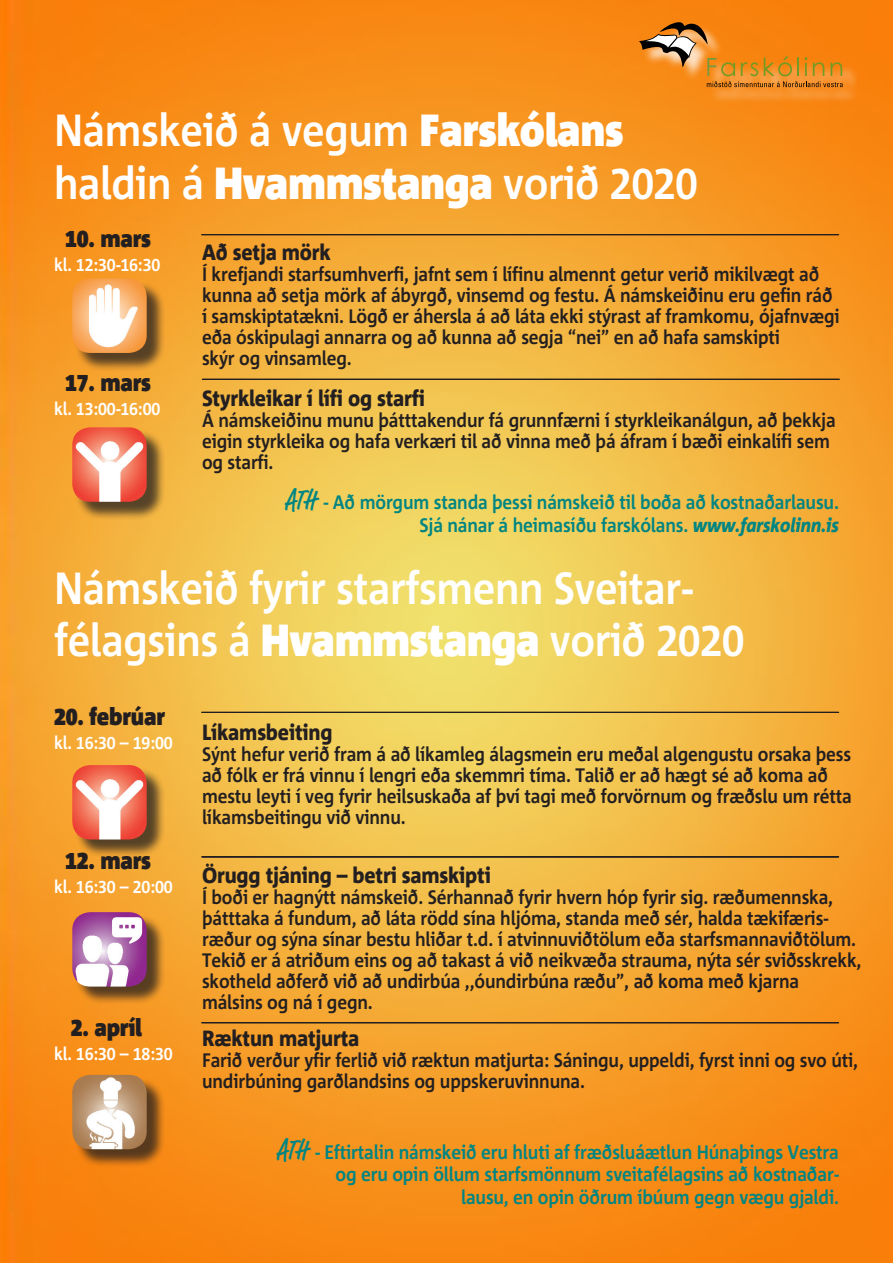
<style>
.page{position:relative;width:893px;height:1263px;background:#fff}
.page>*{position:absolute;margin:0;border:0;box-sizing:border-box;transform-origin:0 0}
.t1{font:700 45px/52.5px "Corpid IS";letter-spacing:-.01em;color:#fff;scale:.9 1}
.t2{font:900 24px "Corpid IS";letter-spacing:-.01em;color:#231f20;scale:.9 1}
.t3{font:800 22.05px "Corpid IS";letter-spacing:-.01em;color:#231f20;scale:.9 1}
.t4{font:700 19.5px/21px "Corpid IS";letter-spacing:-.01em;color:#231f20;scale:.9 1}
.t5{font:700 19.5px "Corpid IS";letter-spacing:-.01em;color:#008582;scale:.9 1}
.t6{font:700 18px "Corpid IS";letter-spacing:-.01em;color:#fff;scale:.9 1}
.s1{font-weight:900}
.s2{font-family:"Market Pro";font-weight:500;font-stretch:condensed;font-size:30px}
.s3{font-weight:800;font-style:italic}
</style>
<div class="page">
<img style="left:0;top:0;width:893px;height:1263px">
<div style="left:642px;top:24px;width:218px;height:80px;background:#fff;opacity:.75"></div>
<svg style="left:639px;top:21px;width:204px;height:66px;background:#e28624"></svg>
<div style="left:75px;top:281px;width:90px;height:90px;background:#231f20;opacity:.75"></div>
<img style="left:72px;top:279px;width:75px;height:74px">
<div style="left:75px;top:430px;width:90px;height:90px;background:#231f20;opacity:.75"></div>
<img style="left:72px;top:427px;width:75px;height:75px">
<hr style="left:202px;top:234px;width:637px;height:1px;background:#231f20">
<hr style="left:202px;top:379px;width:637px;height:1px;background:#231f20">
<hr style="left:202px;top:712px;width:637px;height:1px;background:#231f20">
<hr style="left:202px;top:856px;width:637px;height:1px;background:#231f20">
<hr style="left:202px;top:1022px;width:637px;height:1px;background:#231f20">
<div style="left:75px;top:1077px;width:90px;height:91px;background:#231f20;opacity:.75"></div>
<img style="left:72px;top:1075px;width:75px;height:74px">
<div style="left:75px;top:767px;width:90px;height:91px;background:#231f20;opacity:.75"></div>
<img style="left:72px;top:765px;width:75px;height:74px">
<div style="left:75px;top:914px;width:90px;height:91px;background:#231f20;opacity:.75"></div>
<img style="left:72px;top:912px;width:75px;height:74px">
<p class="t1" style="left:54px;top:105px;width:634px">Námskeið á vegum <span class="s1">Farskólans</span></p>
<p class="t1" style="left:54px;top:157px;width:717px">haldin á <span class="s1">Hvammstanga</span> vorið 2020</p>
<p class="t2" style="left:65px;top:225px;width:97px">10. mars</p>
<p class="t6" style="left:54px;top:255px;width:120px">kl. 12:30-16:30</p>
<p class="t3" style="left:202px;top:240px;width:145px">Að setja mörk</p>
<p class="t4" style="left:202px;top:264px;width:702px">Í krefjandi starfsumhverfi, jafnt sem í lífinu almennt getur verið mikilvægt að kunna að setja mörk af ábyrgð, vinsemd og festu. Á námskeiðinu eru gefin ráð</p>
<p class="t4" style="left:202px;top:306px;width:710px">í samskiptatækni. Lögð er áhersla á að láta ekki stýrast af framkomu, ójafnvægi eða óskipulagi annarra og að kunna að segja “nei” en að hafa samskipti</p>
<p class="t4" style="left:202px;top:348px;width:168px">skýr og vinsamleg.</p>
<p class="t3" style="left:202px;top:386px;width:249px">Styrkleikar í lífi og starfi</p>
<p class="t4" style="left:202px;top:410px;width:706px">Á námskeiðinu munu þátttakendur fá grunnfærni í styrkleikanálgun, að þekkja eigin styrkleika og hafa verkæri til að vinna með þá áfram í bæði einkalífi sem</p>
<p class="t4" style="left:202px;top:452px;width:81px">og starfi.</p>
<p class="t2" style="left:65px;top:369px;width:97px">17. mars</p>
<p class="t6" style="left:54px;top:399px;width:120px">kl. 13:00-16:00</p>
<p class="t5" style="left:285px;top:492px;width:617px"><span class="s2">ATH</span> - Að mörgum standa þessi námskeið til boða að kostnaðarlausu.</p>
<p class="t5" style="left:420px;top:514px;width:467px">Sjá nánar á heimasíðu farskólans. <span class="s3">www.farskolinn.is</span></p>
<p class="t1" style="left:54px;top:562px;width:768px">Námskeið fyrir starfsmenn Sveitar&shy;félagsins á <span class="s1">Hvammstanga</span> vorið 2020</p>
<p class="t2" style="left:54px;top:704px;width:125px">20. febrúar</p>
<p class="t6" style="left:54px;top:733px;width:133px">kl. 16:30 – 19:00</p>
<p class="t2" style="left:65px;top:848px;width:97px">12. mars</p>
<p class="t6" style="left:54px;top:877px;width:133px">kl. 16:30 – 20:00</p>
<p class="t2" style="left:71px;top:1014px;width:81px">2. apríl</p>
<p class="t6" style="left:54px;top:1044px;width:133px">kl. 16:30 – 18:30</p>
<p class="t3" style="left:202px;top:720px;width:146px">Líkamsbeiting</p>
<p class="t4" style="left:202px;top:744px;width:723px">Sýnt hefur verið fram á að líkamleg álagsmein eru meðal algengustu orsaka þess að fólk er frá vinnu í lengri eða skemmri tíma. Talið er að hægt sé að koma að mestu leyti í veg fyrir heilsuskaða af því tagi með forvörnum og fræðslu um rétta líkamsbeitingu við vinnu.</p>
<p class="t3" style="left:202px;top:863px;width:322px">Örugg tjáning – betri samskipti</p>
<p class="t4" style="left:202px;top:886px;width:734px">Í boði er hagnýtt námskeið. Sérhannað fyrir hvern hóp fyrir sig. ræðumennska, þátttaka á fundum, að láta rödd sína hljóma, standa með sér, halda tækifæris&shy;ræður og sýna sínar bestu hliðar t.d. í atvinnuviðtölum eða starfsmannaviðtölum.<br>Tekið er á atriðum eins og að takast á við neikvæða strauma, nýta sér sviðsskrekk, skotheld aðferð við að undirbúa ,,óundirbúna ræðu”, að koma með kjarna</p>
<p class="t4" style="left:202px;top:991px;width:191px">málsins og ná í gegn.</p>
<p class="t3" style="left:202px;top:1026px;width:176px">Ræktun matjurta</p>
<p class="t4" style="left:202px;top:1050px;width:731px">Farið verður yfir ferlið við ræktun matjurta: Sáningu, uppeldi, fyrst inni og svo úti, undirbúning garðlandsins og uppskeruvinnuna.</p>
<p class="t5" style="left:277px;top:1141px;width:626px"><span class="s2">ATH</span> - Eftirtalin námskeið eru hluti af fræðsluáætlun Húnaþings Vestra</p>
<p class="t5" style="left:335px;top:1164px;width:561px">og eru opin öllum starfsmönnum sveitafélagsins að kostnaðar-</p>
<p class="t5" style="left:461px;top:1186px;width:421px">lausu, en opin öðrum íbúum gegn vægu gjaldi.</p>
</div>
